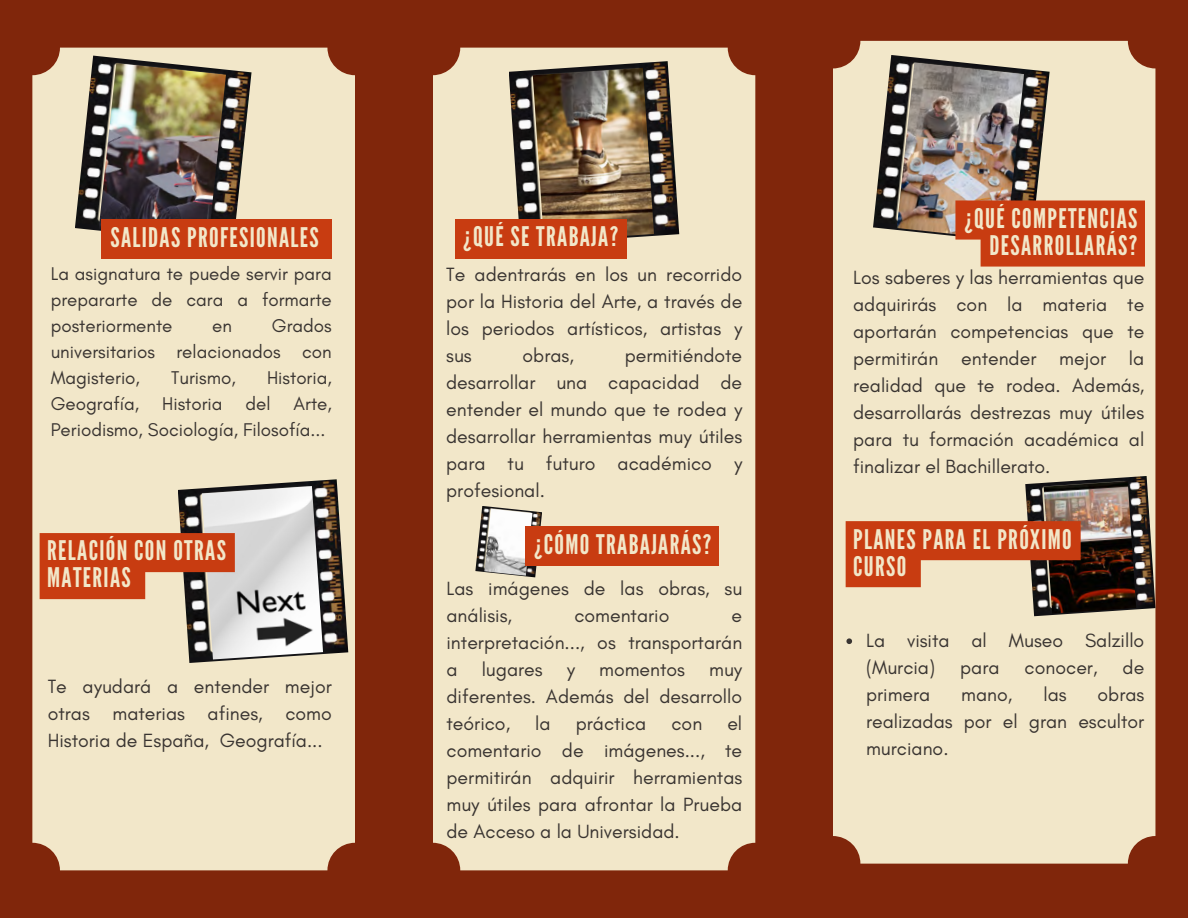
<style>
.page{position:relative;width:1188px;height:918px;background:#80260b}
.page>*{position:absolute;margin:0;border:0;box-sizing:border-box;transform-origin:0 0}
.t1{font:27px/27px "League Gothic";letter-spacing:.05em;color:#f2e7c9}
.t2{font:19.5px/27px "Glacial Indifference";color:#393431;text-align:justify}
.t3{font:18.75px/26px "Glacial Indifference";color:#393431;text-align:justify}
</style>
<div class="page">
<div style="left:833px;top:41px;width:322px;height:823px;background:#f2e7c9;border-radius:28px"></div>
<div style="left:433px;top:48px;width:322px;height:822px;background:#f2e7c9;border-radius:28px"></div>
<div style="left:32px;top:48px;width:323px;height:822px;background:#f2e7c9;border-radius:28px"></div>
<img style="left:75px;top:56px;width:177px;height:189px">
<img style="left:99px;top:63px;width:127px;height:177px">
<img style="left:178px;top:479px;width:170px;height:184px">
<img style="left:202px;top:486px;width:121px;height:173px">
<img style="left:509px;top:61px;width:170px;height:175px">
<img style="left:533px;top:68px;width:121px;height:170px">
<img style="left:475px;top:506px;width:67px;height:71px">
<img style="left:484px;top:509px;width:48px;height:67px">
<img style="left:873px;top:55px;width:177px;height:175px">
<img style="left:897px;top:62px;width:127px;height:175px">
<img style="left:1025px;top:476px;width:130px;height:140px">
<img style="left:1044px;top:481px;width:92px;height:133px">
<div style="left:102px;top:220px;width:230px;height:39px;background:#c83c11"></div>
<svg style="left:40px;top:533px;width:195px;height:66px;background:#c5522d"></svg>
<div style="left:456px;top:219px;width:171px;height:39px;background:#c83c11"></div>
<div style="left:525px;top:526px;width:194px;height:39px;background:#c83c11"></div>
<svg style="left:955px;top:201px;width:190px;height:66px;background:#ca461c"></svg>
<svg style="left:846px;top:521px;width:235px;height:66px"></svg>
<svg style="left:846px;top:638px;width:6px;height:6px"></svg>
<p class="t1" style="left:110px;top:225px;width:210px">SALIDAS PROFESIONALES</p>
<p class="t3" style="left:51px;top:261px;width:283px">La asignatura te puede servir para prepararte de cara a formarte posteriormente</p>
<p class="t3" style="left:51px;top:313px;width:283px;text-indent:221px">Grados universitarios relacionados con Magisterio,</p>
<p class="t3" style="left:212px;top:313px;width:21px">en</p>
<p class="t3" style="left:171px;top:365px;width:66px">Turismo,</p>
<p class="t3" style="left:51px;top:365px;width:283px;text-indent:216px">Historia, Geografía, Historia del Arte, Periodismo, Sociología, Filosofía...</p>
<p class="t1" style="left:47px;top:538px;width:180px">RELACIÓN CON OTRAS<br>MATERIAS</p>
<p class="t2" style="left:48px;top:672px;width:286px">Te ayudará a entender mejor otras materias afines, como Historia de España, Geografía...</p>
<h1 class="t1" style="left:463px;top:224px;width:156px">¿QUÉ SE TRABAJA?</h1>
<p class="t2" style="left:446px;top:261px;width:298px">Te adentrarás en los un recorrido por la Historia del Arte, a través de los periodos artísticos, artistas y sus</p>
<p class="t2" style="left:446px;top:342px;width:298px;text-indent:179px">permitiéndote desarrollar una capacidad de entender el mundo que te rodea y desarrollar herramientas muy útiles para tu futuro académico y profesional.</p>
<p class="t2" style="left:523px;top:342px;width:53px">obras,</p>
<p class="t1" style="left:534px;top:531px;width:179px">¿CÓMO TRABAJARÁS?</p>
<p class="t2" style="left:447px;top:574px;width:297px">Las imágenes de las obras, su análisis,</p>
<p class="t2" style="left:574px;top:601px;width:97px">comentario</p>
<p class="t2" style="left:447px;top:601px;width:297px;text-indent:285px">e interpretación..., os transportarán a lugares y momentos muy diferentes. Además del desarrollo teórico,</p>
<p class="t2" style="left:447px;top:709px;width:297px;text-indent:281px">el comentario de imágenes..., te permitirán adquirir herramientas muy útiles para afrontar la Prueba de Acceso a la Universidad.</p>
<p class="t2" style="left:535px;top:709px;width:17px">la</p>
<p class="t2" style="left:576px;top:709px;width:72px">práctica</p>
<p class="t2" style="left:671px;top:709px;width:32px">con</p>
<p class="t1" style="left:964px;top:205px;width:175px;text-align:right">¿QUÉ COMPETENCIAS<br>DESARROLLARÁS?</p>
<h1 class="t2" style="left:853px;top:264px;width:293px">Los saberes y las herramientas que adquirirás con la materia te aportarán competencias que te permitirán entender mejor la realidad que te rodea. Además, desarrollarás destrezas muy útiles para tu formación académica al finalizar el Bachillerato.</h1>
<h1 class="t1" style="left:853px;top:526px;width:220px">PLANES PARA EL PRÓXIMO<br>CURSO</h1>
<p class="t2" style="left:866px;top:627px;width:280px">La visita al Museo Salzillo (Murcia)</p>
<p class="t2" style="left:960px;top:654px;width:41px">para</p>
<p class="t2" style="left:1025px;top:654px;width:74px">conocer,</p>
<p class="t2" style="left:1123px;top:654px;width:23px">de</p>
<p class="t2" style="left:866px;top:681px;width:66px">primera</p>
<p class="t2" style="left:961px;top:681px;width:53px">mano,</p>
<p class="t2" style="left:1043px;top:681px;width:25px">las</p>
<p class="t2" style="left:866px;top:681px;width:280px;text-indent:231px">obras realizadas por el gran escultor murciano.</p>
</div>
